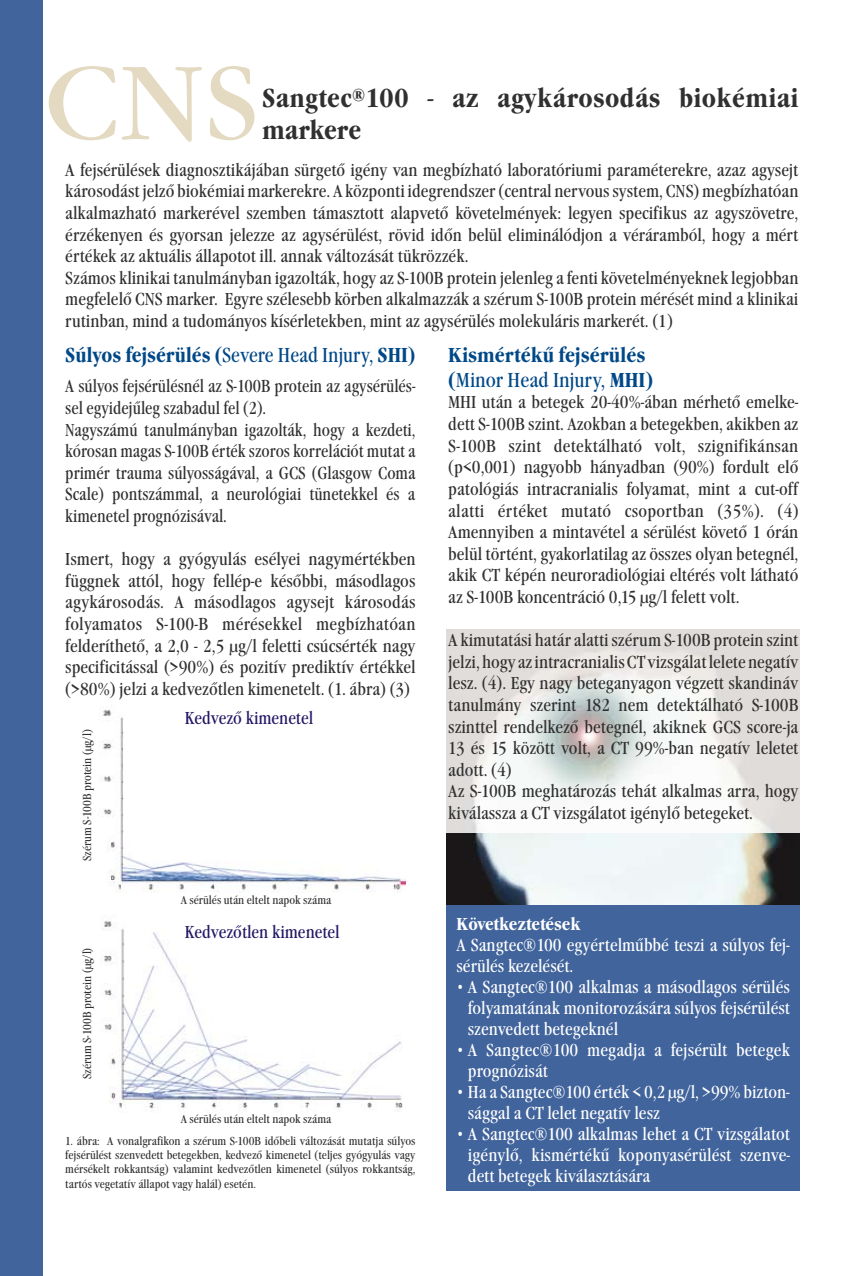
<style>
.page{position:relative;width:851px;height:1276px;background:#fff}
.page>*{position:absolute;margin:0;border:0;box-sizing:border-box;transform-origin:0 0}
.t1{font:108px "Garamond Itc TEE";color:#e4d9c1}
.t2{font:700 condensed 27px/32.4px "Garamond Itc TEE";letter-spacing:.015em;color:#303030}
.t3{font:700 condensed 21px/25.2px "Garamond Itc TEE";color:#004887}
.t4{font:condensed 18px/21.6px "Garamond Itc TEE";color:#303030}
.t5{font:condensed 18px "Garamond Itc TEE";color:#fff}
.t6{font:condensed 18px/21.6px "Garamond Itc TEE";color:#303030;scale:.95 1}
.t7{font:condensed 18px "Garamond Itc TEE";color:#211764}
.t8{font:700 condensed 18px "Garamond Itc TEE";color:#fff}
.t9{font:condensed 12px/14.4px "Garamond Itc TEE";color:#303030;text-align:justify}
.s1{font-weight:400}
.s2{font-size:36px}
</style>
<div class="page">
<div style="left:0;top:0;width:43px;height:1276px;background:#41649c"></div>
<img style="left:101px;top:705px;width:304px;height:187px">
<img style="left:101px;top:921px;width:302px;height:190px">
<img style="left:446px;top:833px;width:353px;height:72px">
<div style="left:446px;top:905px;width:353px;height:286px;background:#41649c"></div>
<h1 class="t1" style="left:44px;top:43px;width:216px">CNS</h1>
<h2 class="t2" style="left:262px;top:82px;width:537px">Sangtec<sup>®</sup>100 - az agykárosodás biokémiai markere</h2>
<p class="t4" style="left:65px;top:159px;width:734px">A fejsérülések diagnosztikájában sürgető igény van megbízható laboratóriumi paraméterekre, azaz agysejt károsodást jelző biokémiai markerekre. A központi idegrendszer (central nervous system, CNS) megbízhatóan alkalmazható markerével szemben támasztott alapvető követelmények: legyen specifikus az agyszövetre, érzékenyen és gyorsan jelezze az agysérülést, rövid időn belül eliminálódjon a véráramból, hogy a mért értékek az aktuális állapotot ill. annak változását tükrözzék.<br>Számos klinikai tanulmányban igazolták, hogy az S-100B protein jelenleg a fenti követelményeknek legjobban megfelelő CNS marker. Egyre szélesebb körben alkalmazzák a szérum S-100B protein mérését mind a klinikai rutinban, mind a tudományos kísérletekben, mint az agysérülés molekuláris markerét. (1)</p>
<p class="t3" style="left:65px;top:342px;width:351px">Súlyos fejsérülés (<span class="s1">Severe Head Injury,</span> SHI)</p>
<p class="t6" style="left:65px;top:376px;width:370px">A súlyos fejsérülésnél az S-100B protein az agysérülés&shy;sel egyidejűleg szabadul fel (2).<br>Nagyszámú tanulmányban igazolták, hogy a kezdeti, kórosan magas S-100B érték szoros korrelációt mutat a primér trauma súlyosságával, a GCS (Glasgow Coma Scale) pontszámmal, a neurológiai tünetekkel és a kimenetel prognózisával.</p>
<p class="t4" style="left:65px;top:548px;width:351px;text-align:justify">Ismert, hogy a gyógyulás esélyei nagymértékben függnek attól, hogy fellép-e későbbi, másodlagos agykárosodás. A másodlagos agysejt károsodás folyamatos S-100-B mérésekkel megbízhatóan felderíthető, a 2,0 - 2,5 µg/l feletti csúcsérték nagy specificitással (&gt;90%) és pozitív prediktív értékkel (&gt;80%) jelzi a kedvezőtlen kimenetelt. (1. ábra) (3)</p>
<p class="t9" style="left:80px;top:861px;width:133px;rotate:-90deg">Szérum S-100B protein (µg/l)</p>
<p class="t9" style="left:80px;top:1079px;width:133px;rotate:-90deg">Szérum S-100B protein (µg/l)</p>
<p class="t7" style="left:185px;top:708px;width:130px">Kedvező kimenetel</p>
<p class="t9" style="left:181px;top:893px;width:152px">A sérülés után eltelt napok száma</p>
<p class="t7" style="left:185px;top:921px;width:156px">Kedvezőtlen kimenetel</p>
<p class="t9" style="left:181px;top:1111px;width:152px">A sérülés után eltelt napok száma</p>
<p class="t9" style="left:65px;top:1133px;width:351px">1. ábra: A vonalgrafikon a szérum S-100B időbeli változását mutatja súlyos fejsérülést szenvedett betegekben, kedvező kimenetel (teljes gyógyulás vagy mérsékelt rokkantság) valamint kedvezőtlen kimenetel (súlyos rokkantság, tartós vegetatív állapot vagy halál) esetén.</p>
<p class="t3" style="left:448px;top:342px;width:206px">Kismértékű fejsérülés (<span class="s1">Minor Head Injury,</span> MHI)</p>
<p class="t4" style="left:448px;top:392px;width:352px;text-align:justify">MHI után a betegek 20-40%-ában mérhető emelke&shy;dett S-100B szint. Azokban a betegekben, akikben az S-100B szint detektálható volt, szignifikánsan (p&lt;0,001) nagyobb hányadban (90%) fordult elő patológiás intracranialis folyamat, mint a cut-off alatti értéket mutató csoportban (35%). (4)<br>Amennyiben a mintavétel a sérülést követő 1 órán belül történt, gyakorlatilag az összes olyan betegnél, akik CT képén neuroradiológiai eltérés volt látható az S-100B koncentráció 0,15 µg/l felett volt.</p>
<p class="t4" style="left:448px;top:629px;width:352px">A kimutatási határ alatti szérum S-100B protein szint jelzi, hogy az intracranialis CT vizsgálat lelete negatív lesz. (4). Egy nagy beteganyagon végzett skandináv tanulmány szerint 182 nem detektálható S-100B szinttel rendelkező betegnél, akiknek GCS score-ja 13 és 15 között volt, a CT 99%-ban negatív leletet adott. (4)<br>Az S-100B meghatározás tehát alkalmas arra, hogy kiválassza a CT vizsgálatot igénylő betegeket.</p>
<p class="t8" style="left:456px;top:913px;width:126px">Következtetések</p>
<p class="t5" style="left:456px;top:935px;width:335px">A Sangtec®100 egyértelműbbé teszi a súlyos fej-</p>
<p class="t5" style="left:456px;top:956px;width:118px">sérülés kezelését.</p>
<p class="t5" style="left:456px;top:977px;width:335px"><span class="s2">·</span> A Sangtec®100 alkalmas a másodlagos sérülés</p>
<p class="t5" style="left:468px;top:998px;width:323px">folyamatának monitorozására súlyos fejsérülést</p>
<p class="t5" style="left:468px;top:1019px;width:152px">szenvedett betegeknél</p>
<p class="t5" style="left:456px;top:1040px;width:335px"><span class="s2">·</span> A Sangtec®100 megadja a fejsérült betegek</p>
<p class="t5" style="left:468px;top:1061px;width:81px">prognózisát</p>
<p class="t5" style="left:456px;top:1082px;width:335px"><span class="s2">·</span> Ha a Sangtec®100 érték &lt; 0,2 µg/l, &gt;99% bizton-</p>
<p class="t5" style="left:468px;top:1103px;width:193px">sággal a CT lelet negatív lesz</p>
<p class="t5" style="left:456px;top:1124px;width:335px"><span class="s2">·</span> A Sangtec®100 alkalmas lehet a CT vizsgálatot</p>
<p class="t5" style="left:468px;top:1145px;width:324px">igénylő, kismértékű koponyasérülést szenve-</p>
<p class="t5" style="left:468px;top:1166px;width:184px">dett betegek kiválasztására</p>
</div>
